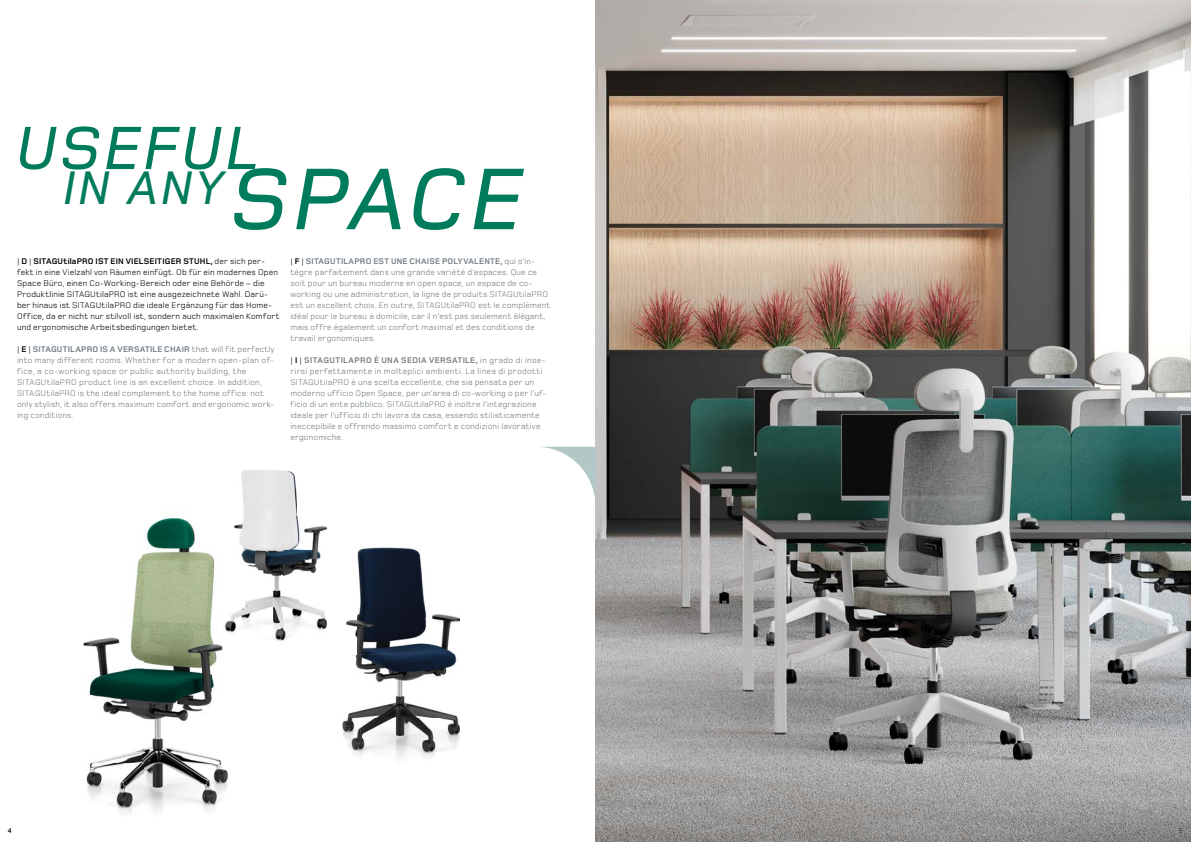
<style>
.page{position:relative;width:1191px;height:842px;background:#fff}
.page>*{position:absolute;margin:0;border:0;box-sizing:border-box;transform-origin:0 0}
.t1{font:90.6px "Foundry Monoline OT2 Med Ita";letter-spacing:.03em;color:#007b5b}
.t2{font:63.2px "Foundry Monoline OT2 Med Ita";letter-spacing:.05em;color:#007b5b}
.t3{font:48.8px "Foundry Monoline OT2 Med Ita";color:#007b5b}
.t4{font:8.5px/11px "Sitag";letter-spacing:.02em;color:#727d84}
.t5{font:8.5px/11px "Sitag";letter-spacing:.015em;color:#000}
.t6{font:7px "Sitag";color:#000}
.s1{font-weight:700}
.s2{color:#000}
.s3{font-weight:700;color:#000}
</style>
<div class="page">
<img style="left:595px;top:0;width:596px;height:842px">
<img style="left:83px;top:554px;width:60px;height:259px">
<img style="left:143px;top:518px;width:66px;height:75px">
<img style="left:143px;top:593px;width:70px;height:219px">
<img style="left:213px;top:654px;width:15px;height:156px">
<img style="left:357px;top:547px;width:67px;height:43px">
<img style="left:342px;top:590px;width:118px;height:168px">
<img style="left:241px;top:470px;width:57px;height:46px">
<img style="left:282px;top:516px;width:45px;height:34px">
<img style="left:282px;top:550px;width:45px;height:91px">
<img style="left:209px;top:491px;width:73px;height:163px">
<img style="left:342px;top:590px;width:14px;height:64px">
<svg style="left:543px;top:447px;width:52px;height:51px"></svg>
<h2 class="t2" style="left:17px;top:104px;width:243px">USEFUL</h2>
<h1 class="t1" style="left:231px;top:136px;width:295px">SPACE</h1>
<p class="t5" style="left:17px;top:256px;width:264px">| <span class="s1">D</span> | <span class="s1">SITAGUtilaPRO IST EIN VIELSEITIGER STUHL,</span> der sich per&shy;fekt in eine Vielzahl von Räumen einfügt. Ob für ein modernes Open Space Büro, einen Co-Working-Bereich oder eine Behörde – die Produktlinie SITAGUtilaPRO ist eine ausgezeichnete Wahl. Darü&shy;ber hinaus ist SITAGUtilaPRO die ideale Ergänzung für das Home-Office, da er nicht nur stilvoll ist, sondern auch maximalen Komfort und ergonomische Arbeitsbedingungen bietet.</p>
<p class="t4" style="left:17px;top:344px;width:259px"><span class="s2">|</span> <span class="s3">E</span> <span class="s2">|</span> <span class="s1">SITAGUTILAPRO IS A VERSATILE CHAIR</span> that will fit perfectly into many different rooms. Whether for a modern open-plan of&shy;fice, a co-working space or public authority building, the SITAGUtilaPRO product line is an excellent choice. In addition, SITAGUtilaPRO is the ideal complement to the home office: not only stylish, it also offers maximum comfort and ergonomic work&shy;ing conditions.</p>
<h3 class="t3" style="left:64px;top:154px;width:162px">IN ANY</h3>
<p class="t4" style="left:290px;top:256px;width:261px"><span class="s2">|</span> <span class="s3">F</span> <span class="s2">|</span> <span class="s1">SITAGUTILAPRO EST UNE CHAISE POLYVALENTE,</span> qui s‘in&shy;tègre parfaitement dans une grande variété d‘espaces. Que ce soit pour un bureau moderne en open space, un espace de co&shy;working ou une administration, la ligne de produits SITAGUtilaPRO est un excellent choix. En outre, SITAGUtilaPRO est le complément idéal pour le bureau à domicile, car il n‘est pas seulement élégant, mais offre également un confort maximal et des conditions de travail ergonomiques.</p>
<p class="t4" style="left:290px;top:355px;width:257px"><span class="s2">|</span> <span class="s3">I</span> <span class="s2">|</span> <span class="s1">SITAGUTILAPRO È UNA SEDIA VERSATILE,</span> in grado di inse&shy;rirsi perfettamente in molteplici ambienti. La linea di prodotti SITAGUtilaPRO è una scelta eccellente, che sia pensata per un moderno ufficio Open Space, per un‘area di co-working o per l‘uf&shy;ficio di un ente pubblico. SITAGUtilaPRO è inoltre l‘integrazione ideale per l‘ufficio di chi lavora da casa, essendo stilisticamente ineccepibile e offrendo massimo comfort e condizioni lavorative ergonomiche.</p>
<p class="t6" style="left:8px;top:826px;width:5px">4</p>
<p class="t6" style="left:1179px;top:826px;width:5px">5</p>
</div>
